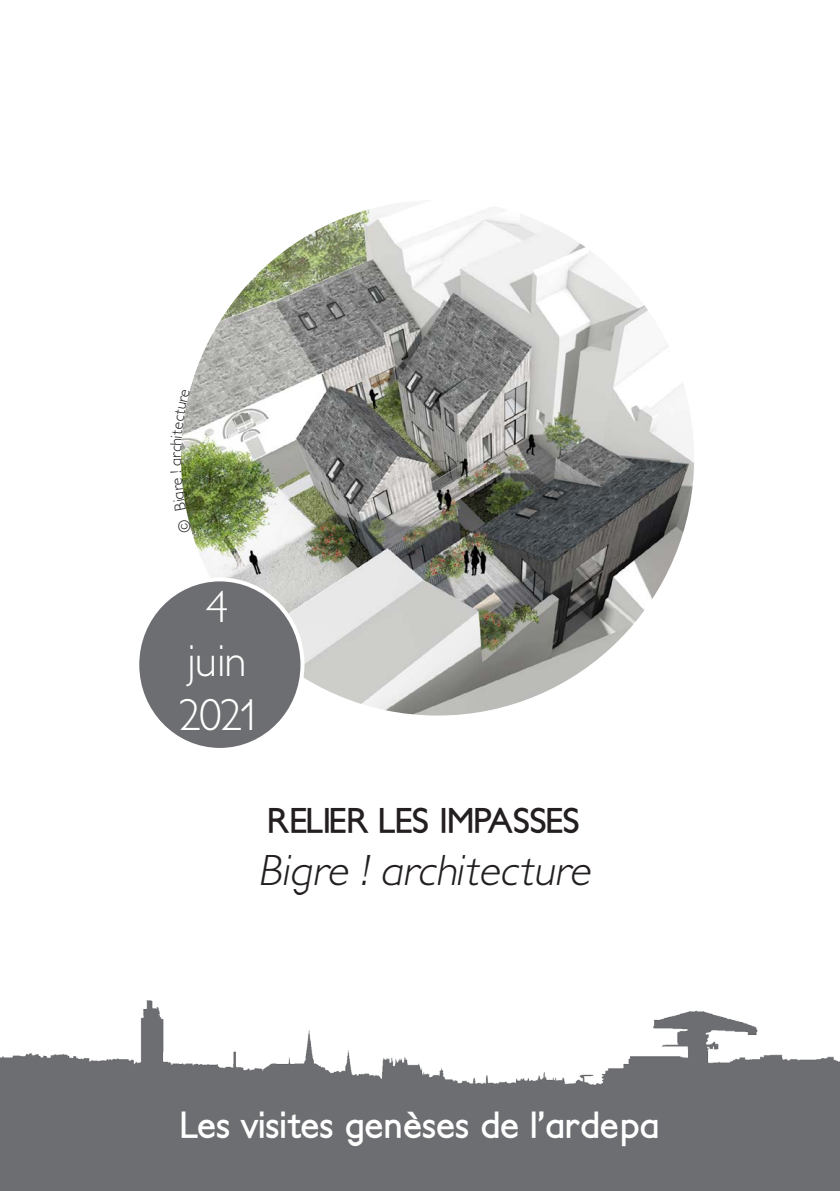
<style>
.page{position:relative;width:840px;height:1191px;background:#fff}
.page>*{position:absolute;margin:0;border:0;box-sizing:border-box;transform-origin:0 0}
.t1{font:300 45px "Petita";letter-spacing:-.035em;color:#fff}
.t2{font:italic 300 44px "Petita";color:#231f20}
.t3{font:700 36px "Petita";color:#fff}
.t4{font:700 34px "Petita";letter-spacing:-.04em;color:#231f20}
.t5{font:300 16px "Petita";color:#231f20}
</style>
<div class="page">
<img style="left:181px;top:203px;width:512px;height:512px">
<img style="left:0;top:1000px;width:839px;height:191px">
<div style="left:137px;top:579px;width:165px;height:171px;background:#6d6e71;border-radius:50%"></div>
<div style="left:135px;top:577px;width:169px;height:175px;border:4px solid #fff;border-radius:50%"></div>
<svg style="left:181px;top:519px;width:10px;height:14px"></svg>
<svg style="left:181px;top:471px;width:6px;height:39px"></svg>
<svg style="left:181px;top:389px;width:9px;height:62px"></svg>
<p class="t5" style="left:166px;top:457px;width:8px;rotate:-90deg">r</p>
<p class="t1" style="left:206px;top:580px;width:24px">4</p>
<p class="t1" style="left:187px;top:635px;width:60px">juin</p>
<p class="t1" style="left:178px;top:689px;width:78px">2021</p>
<p class="t4" style="left:267px;top:800px;width:314px">RELIER LES IMPASSES</p>
<p class="t2" style="left:257px;top:845px;width:343px">Bigre ! architecture</p>
<p class="t3" style="left:180px;top:1103px;width:480px">Les visites genèses de l’ardepa</p>
</div>
